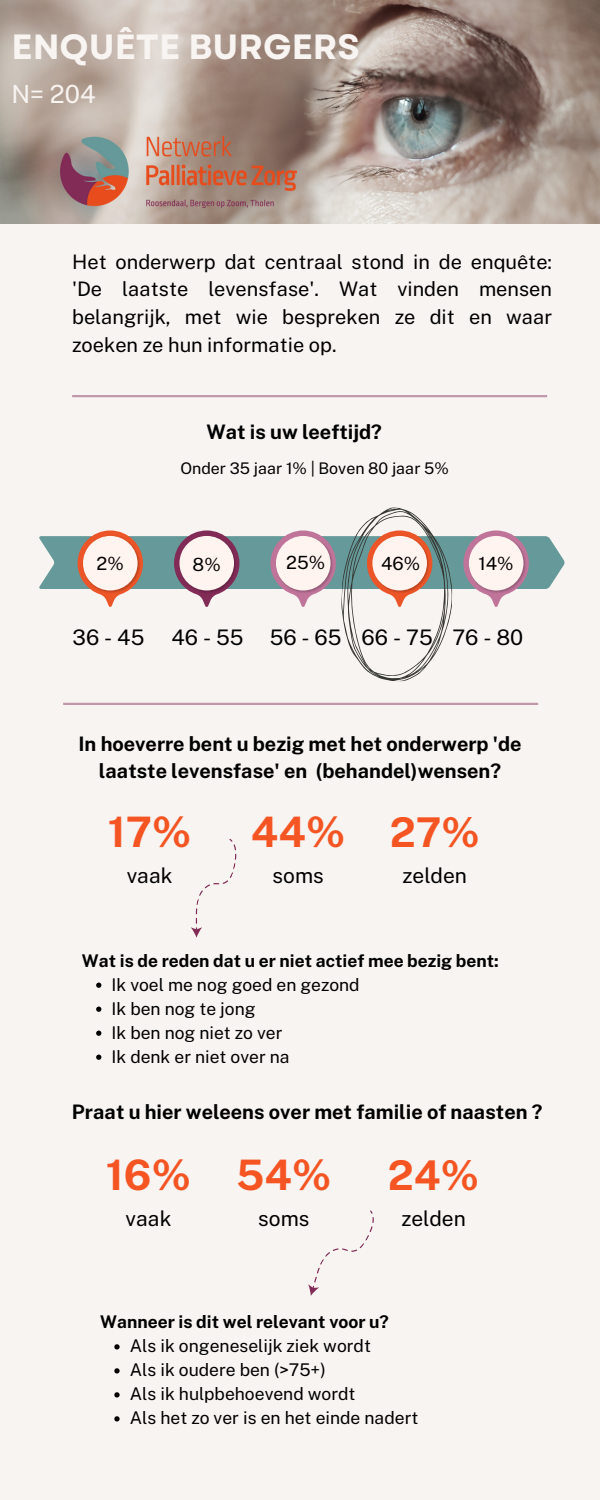
<style>
.page{position:relative;width:600px;height:1500px;background:#f8f4f2}
.page>*{position:absolute;margin:0;border:0;box-sizing:border-box;transform-origin:0 0}
.t1{font:700 42px "Public Sans";color:#f55523}
.t2{font:700 41px "Public Sans";color:#f55523}
.t3{font:700 35px "Garet";color:#f8f4f2}
.t4{font:25px "Public Sans";color:#f8f4f2}
.t5{font:21.4px "Public Sans";color:#000}
.t6{font:21px "Public Sans";color:#000}
.t7{font:20px/27.8px "Public Sans";color:#000;text-align:justify}
.t8{font:700 20px/27.8px "Public Sans";color:#000;text-align:center}
.t9{font:18.2px "Public Sans";color:#000}
.t10{font:17.5px "Public Sans";color:#000}
.t11{font:700 17.5px "Public Sans";color:#000}
.t12{font:16px "Public Sans";color:#000}
</style>
<div class="page">
<img style="left:0;top:0;width:600px;height:224px">
<img style="left:60px;top:136px;width:236px;height:71px">
<hr style="left:72px;top:395px;width:475px;height:2px;background:#812b56">
<hr style="left:63px;top:703px;width:475px;height:2px;background:#812b56">
<svg style="left:308px;top:1210px;width:66px;height:86px"></svg>
<svg style="left:191px;top:839px;width:46px;height:99px"></svg>
<svg style="left:39px;top:507px;width:526px;height:175px"></svg>
<svg style="left:96px;top:983px;width:5px;height:5px"></svg>
<svg style="left:96px;top:1007px;width:5px;height:5px"></svg>
<svg style="left:96px;top:1031px;width:5px;height:5px"></svg>
<svg style="left:96px;top:1055px;width:5px;height:5px"></svg>
<svg style="left:114px;top:1344px;width:6px;height:5px"></svg>
<svg style="left:114px;top:1368px;width:6px;height:5px"></svg>
<svg style="left:114px;top:1392px;width:6px;height:5px"></svg>
<svg style="left:114px;top:1416px;width:6px;height:5px"></svg>
<p class="t3" style="left:11px;top:22px;width:350px">ENQUÊTE BURGERS</p>
<h4 class="t4" style="left:11px;top:79px;width:86px">N= 204</h4>
<h3 class="t7" style="left:72px;top:247px;width:481px">Het onderwerp dat centraal stond in de enquête: 'De laatste levensfase'. Wat vinden mensen belangrijk, met wie bespreken ze dit en waar zoeken ze hun informatie op.</h3>
<p class="t8" style="left:206px;top:417px;width:177px">Wat is uw leeftijd?</p>
<h6 class="t12" style="left:180px;top:459px;width:270px">Onder 35 jaar 1% | Boven 80 jaar 5%</h6>
<p class="t9" style="left:97px;top:553px;width:29px">2%</p>
<p class="t5" style="left:73px;top:625px;width:73px">36 - 45</p>
<h6 class="t9" style="left:193px;top:554px;width:30px">8%</h6>
<h6 class="t5" style="left:171px;top:625px;width:74px">46 - 55</h6>
<h4 class="t9" style="left:286px;top:552px;width:40px">25%</h4>
<h4 class="t9" style="left:381px;top:553px;width:41px">46%</h4>
<h4 class="t9" style="left:479px;top:553px;width:37px">14%</h4>
<h4 class="t5" style="left:270px;top:625px;width:73px">56 - 65</h4>
<h4 class="t5" style="left:362px;top:625px;width:73px">66 - 75</h4>
<h3 class="t5" style="left:452px;top:625px;width:73px">76 - 80</h3>
<h2 class="t8" style="left:78px;top:729px;width:445px">In hoeverre bent u bezig met het onderwerp 'de laatste levensfase' en (behandel)wensen?</h2>
<p class="t1" style="left:108px;top:807px;width:85px">17%</p>
<p class="t6" style="left:127px;top:863px;width:48px">vaak</p>
<p class="t1" style="left:251px;top:807px;width:96px">44%</p>
<p class="t6" style="left:273px;top:863px;width:53px">soms</p>
<p class="t2" style="left:390px;top:808px;width:92px">27%</p>
<p class="t6" style="left:403px;top:863px;width:66px">zelden</p>
<p class="t11" style="left:82px;top:950px;width:418px">Wat is de reden dat u er niet actief mee bezig bent:</p>
<h4 class="t10" style="left:112px;top:974px;width:250px">Ik voel me nog goed en gezond</h4>
<h4 class="t10" style="left:112px;top:998px;width:145px">Ik ben nog te jong</h4>
<h5 class="t10" style="left:112px;top:1022px;width:172px">Ik ben nog niet zo ver</h5>
<h6 class="t10" style="left:112px;top:1046px;width:180px">Ik denk er niet over na</h6>
<h6 class="t8" style="left:72px;top:1098px;width:472px">Praat u hier weleens over met familie of naasten ?</h6>
<h4 class="t1" style="left:236px;top:1151px;width:97px">54%</h4>
<h4 class="t6" style="left:258px;top:1206px;width:53px">soms</h4>
<p class="t1" style="left:106px;top:1151px;width:87px">16%</p>
<p class="t6" style="left:126px;top:1206px;width:48px">vaak</p>
<h6 class="t2" style="left:388px;top:1151px;width:93px">24%</h6>
<h6 class="t6" style="left:401px;top:1206px;width:66px">zelden</h6>
<h6 class="t11" style="left:100px;top:1312px;width:290px">Wanneer is dit wel relevant voor u?</h6>
<h6 class="t10" style="left:130px;top:1336px;width:243px">Als ik ongeneselijk ziek wordt</h6>
<h6 class="t10" style="left:130px;top:1360px;width:197px">Als ik oudere ben (&gt;75+)</h6>
<h3 class="t10" style="left:130px;top:1384px;width:227px">Als ik hulpbehoevend wordt</h3>
<h4 class="t10" style="left:130px;top:1408px;width:290px">Als het zo ver is en het einde nadert</h4>
</div>
